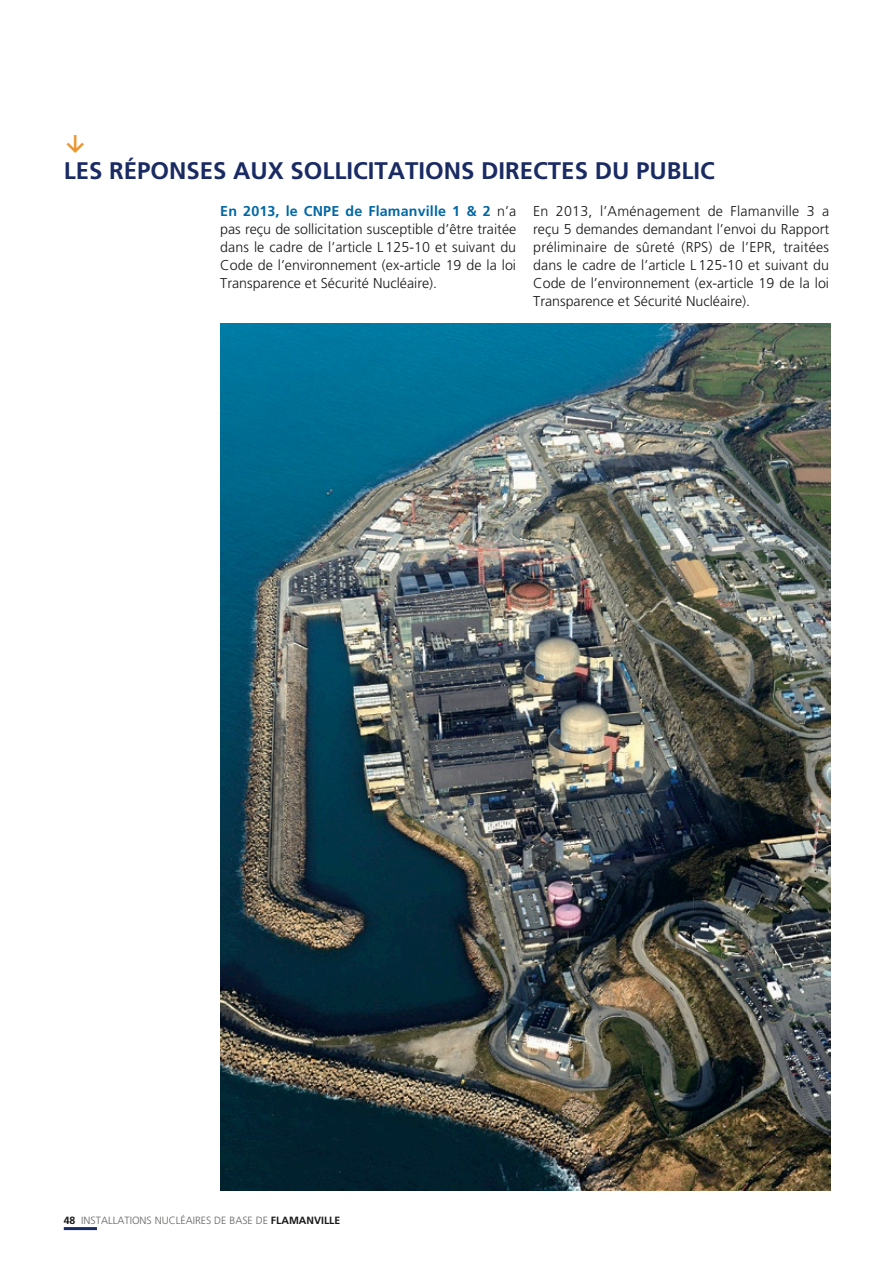
<style>
.page{position:relative;width:893px;height:1263px;background:#fff}
.page>*{position:absolute;margin:0;border:0;box-sizing:border-box;transform-origin:0 0}
.t1{font:700 24px "Frutiger";color:#1a2a63}
.t2{font:24px "Flesh Plain";color:#ec952d}
.t3{font:300 14.25px/18px "Frutiger";color:#1a1818;text-align:justify}
.t4{font:300 10.5px "Frutiger";color:#636362}
.s1{font-weight:700;color:#0067a4}
.s2{font-weight:700;color:#1a1818}
</style>
<div class="page">
<hr style="left:64px;top:1227px;width:33px;height:3px;background:#1a2a63">
<img style="left:220px;top:324px;width:611px;height:867px">
<h1 class="t2" style="left:64px;top:131px;width:25px">j</h1>
<h1 class="t1" style="left:64px;top:156px;width:652px">LES RÉPONSES AUX SOLLICITATIONS DIRECTES DU PUBLIC</h1>
<p class="t3" style="left:220px;top:202px;width:298px"><span class="s1">En 2013, le CNPE de Flamanville 1 &amp; 2</span> n’a pas reçu de sollicitation susceptible d’être traitée dans le cadre de l’article L125-10 et suivant du Code de l’environnement (ex-article 19 de la loi Transparence et Sécurité Nucléaire).</p>
<p class="t3" style="left:533px;top:202px;width:298px">En 2013, l’Aménagement de Flamanville 3 a reçu 5 demandes demandant l’envoi du Rapport préliminaire de sûreté (RPS) de l’EPR, traitées dans le cadre de l’article L125-10 et suivant du Code de l’environnement (ex-article 19 de la loi Transparence et Sécurité Nucléaire).</p>
<p class="t4" style="left:64px;top:1214px;width:278px"><span class="s2">48</span> INSTALLATIONS NUCLÉAIRES DE BASE DE <span class="s2">FLAMANVILLE</span></p>
</div>
